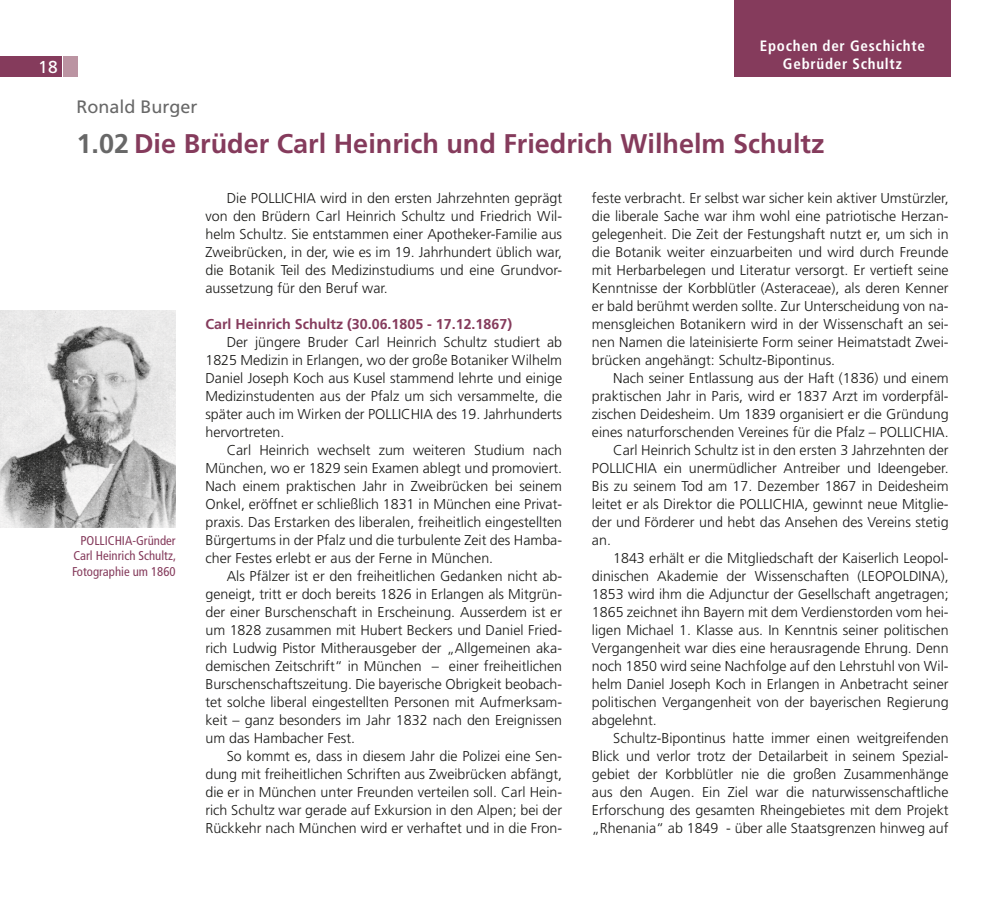
<style>
.page{position:relative;width:1004px;height:898px;background:#fff}
.page>*{position:absolute;margin:0;border:0;box-sizing:border-box;transform-origin:0 0}
._1_überschrift{font:700 27px "Frutiger";color:#853b5c}
.Autor{font:18px "Frutiger";color:#686868}
.t1{font:17.25px "Frutiger";color:#fff}
.t2{font:700 condensed 15px/18px "Frutiger";letter-spacing:.05em;color:#fff;text-align:center}
.t3{font:300 14.25px/18px "Frutiger";color:#191917;text-align:justify}
.zwischen_über{font:700 14.25px "Frutiger";color:#853b5c}
.bildunter_epochen{font:condensed 12.75px/15.3px "Frutiger";color:#853b5c;text-align:justify}
.s1{color:#686868}
</style>
<div class="page">
<img style="left:0;top:311px;width:176px;height:216px">
<div style="left:63px;top:56px;width:15px;height:21px;background:#bb94a2"></div>
<div style="left:0;top:56px;width:62px;height:21px;background:#853b5c"></div>
<div style="left:734px;top:0;width:216px;height:77px;background:#853b5c"></div>
<p class="t1" style="left:38px;top:57px;width:21px">18</p>
<p class="t2" style="left:760px;top:37px;width:166px">Epochen der Geschichte<br>Gebrüder Schultz</p>
<p class="Autor" style="left:77px;top:96px;width:123px">Ronald Burger</p>
<p class="_1_überschrift" style="left:77px;top:128px;width:749px"><span class="s1">1.02</span> Die Brüder Carl Heinrich und Friedrich Wilhelm Schultz</p>
<p class="bildunter_epochen" style="left:72px;top:533px;width:106px;text-indent:8px">POLLICHIA-Gründer Carl Heinrich Schultz, Fotographie um 1860</p>
<p class="t3" style="left:205px;top:189px;width:358px;text-indent:21px">Die POLLICHIA wird in den ersten Jahrzehnten geprägt von den Brüdern Carl Heinrich Schultz und Friedrich Wil&shy;helm Schultz. Sie entstammen einer Apotheker-Familie aus Zweibrücken, in der, wie es im 19. Jahrhundert üblich war, die Botanik Teil des Medizinstudiums und eine Grundvor&shy;aussetzung für den Beruf war.</p>
<p class="zwischen_über" style="left:205px;top:315px;width:308px">Carl Heinrich Schultz (30.06.1805 - 17.12.1867)</p>
<p class="t3" style="left:205px;top:333px;width:358px;text-indent:21px">Der jüngere Bruder Carl Heinrich Schultz studiert ab 1825 Medizin in Erlangen, wo der große Botaniker Wilhelm Daniel Joseph Koch aus Kusel stammend lehrte und einige Medizinstudenten aus der Pfalz um sich versammelte, die später auch im Wirken der POLLICHIA des 19. Jahrhunderts hervortreten.</p>
<p class="t3" style="left:205px;top:441px;width:358px;text-indent:21px">Carl Heinrich wechselt zum weiteren Studium nach München, wo er 1829 sein Examen ablegt und promoviert.<br>Nach einem praktischen Jahr in Zweibrücken bei seinem Onkel, eröffnet er schließlich 1831 in München eine Privat&shy;praxis. Das Erstarken des liberalen, freiheitlich eingestellten Bürgertums in der Pfalz und die turbulente Zeit des Hamba&shy;cher Festes erlebt er aus der Ferne in München.</p>
<p class="t3" style="left:205px;top:567px;width:358px;text-indent:21px">Als Pfälzer ist er den freiheitlichen Gedanken nicht ab&shy;geneigt, tritt er doch bereits 1826 in Erlangen als Mitgrün&shy;der einer Burschenschaft in Erscheinung. Ausserdem ist er um 1828 zusammen mit Hubert Beckers und Daniel Fried&shy;rich Ludwig Pistor Mitherausgeber der „Allgemeinen aka&shy;demischen Zeitschrift“ in München – einer freiheitlichen Burschenschaftszeitung. Die bayerische Obrigkeit beobach&shy;tet solche liberal eingestellten Personen mit Aufmerksam&shy;keit – ganz besonders im Jahr 1832 nach den Ereignissen um das Hambacher Fest.</p>
<p class="t3" style="left:205px;top:747px;width:358px;text-indent:21px">So kommt es, dass in diesem Jahr die Polizei eine Sen&shy;dung mit freiheitlichen Schriften aus Zweibrücken abfängt, die er in München unter Freunden verteilen soll. Carl Hein&shy;rich Schultz war gerade auf Exkursion in den Alpen; bei der Rückkehr nach München wird er verhaftet und in die Fron-</p>
<p class="t3" style="left:592px;top:189px;width:358px">feste verbracht. Er selbst war sicher kein aktiver Umstürzler, die liberale Sache war ihm wohl eine patriotische Herzan&shy;gelegenheit. Die Zeit der Festungshaft nutzt er, um sich in die Botanik weiter einzuarbeiten und wird durch Freunde mit Herbarbelegen und Literatur versorgt. Er vertieft seine Kenntnisse der Korbblütler (Asteraceae), als deren Kenner er bald berühmt werden sollte. Zur Unterscheidung von na&shy;mensgleichen Botanikern wird in der Wissenschaft an sei&shy;nen Namen die lateinisierte Form seiner Heimatstadt Zwei&shy;brücken angehängt: Schultz-Bipontinus.</p>
<p class="t3" style="left:592px;top:369px;width:358px;text-indent:21px">Nach seiner Entlassung aus der Haft (1836) und einem praktischen Jahr in Paris, wird er 1837 Arzt im vorderpfäl&shy;zischen Deidesheim. Um 1839 organisiert er die Gründung eines naturforschenden Vereines für die Pfalz – POLLICHIA.</p>
<p class="t3" style="left:592px;top:441px;width:358px;text-indent:21px">Carl Heinrich Schultz ist in den ersten 3 Jahrzehnten der POLLICHIA ein unermüdlicher Antreiber und Ideengeber.<br>Bis zu seinem Tod am 17. Dezember 1867 in Deidesheim leitet er als Direktor die POLLICHIA, gewinnt neue Mitglie&shy;der und Förderer und hebt das Ansehen des Vereins stetig an.</p>
<p class="t3" style="left:592px;top:549px;width:358px;text-indent:21px">1843 erhält er die Mitgliedschaft der Kaiserlich Leopol&shy;dinischen Akademie der Wissenschaften (LEOPOLDINA), 1853 wird ihm die Adjunctur der Gesellschaft angetragen; 1865 zeichnet ihn Bayern mit dem Verdienstorden vom hei&shy;ligen Michael 1. Klasse aus. In Kenntnis seiner politischen Vergangenheit war dies eine herausragende Ehrung. Denn noch 1850 wird seine Nachfolge auf den Lehrstuhl von Wil&shy;helm Daniel Joseph Koch in Erlangen in Anbetracht seiner politischen Vergangenheit von der bayerischen Regierung abgelehnt.</p>
<p class="t3" style="left:592px;top:729px;width:358px;text-indent:21px">Schultz-Bipontinus hatte immer einen weitgreifenden Blick und verlor trotz der Detailarbeit in seinem Spezial&shy;gebiet der Korbblütler nie die großen Zusammenhänge aus den Augen. Ein Ziel war die naturwissenschaftliche Erforschung des gesamten Rheingebietes mit dem Projekt „Rhenania“ ab 1849 - über alle Staatsgrenzen hinweg auf</p>
</div>
